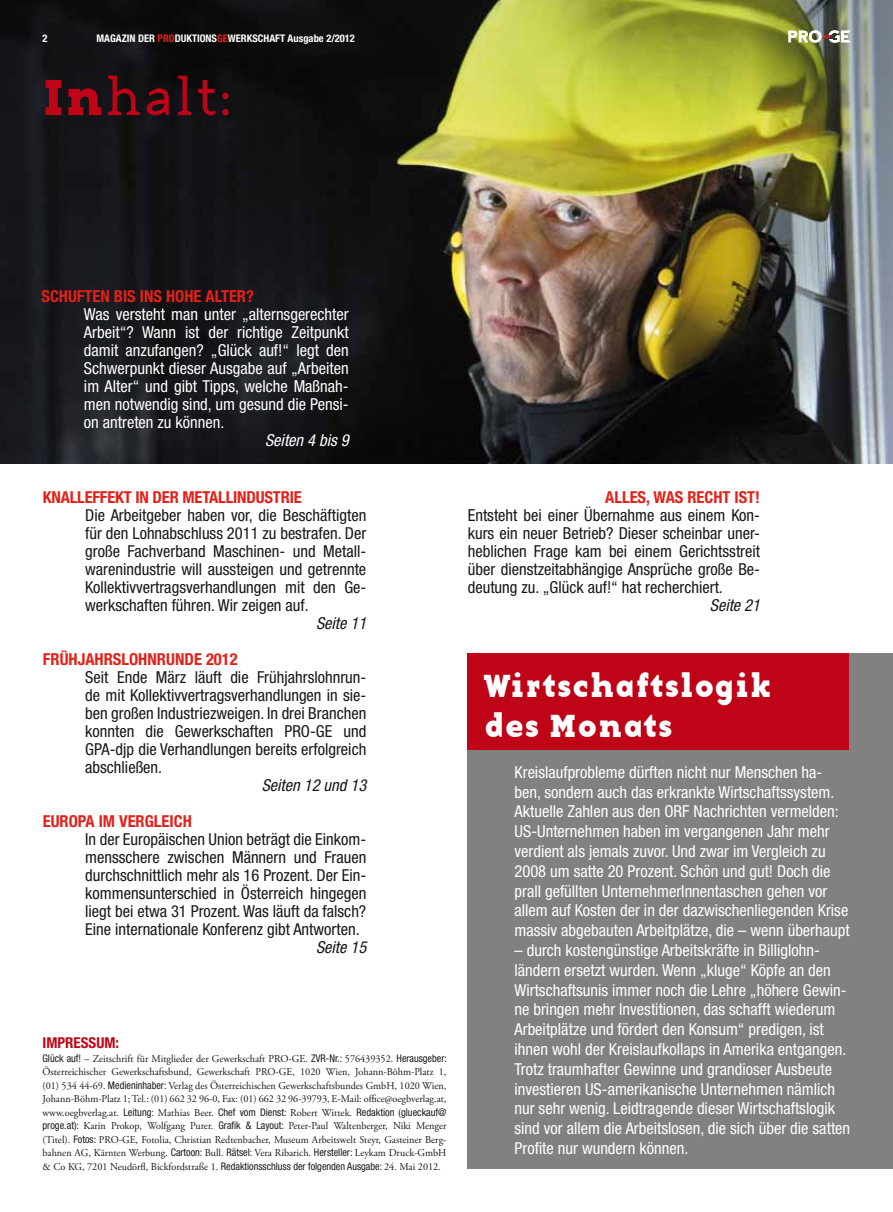
<style>
.page{position:relative;width:893px;height:1212px;background:#fff}
.page>*{position:absolute;margin:0;border:0;box-sizing:border-box;transform-origin:0 0}
.t1{font:52.5px "Base Twelve Serif";color:#c00418}
.t2{font:33px/39.6px "Base Twelve Serif B";letter-spacing:.03em;color:#fff}
.t3{font:condensed 16.5px/19.8px "Helvetica Neue LT Std";color:#fff}
.t4{font:condensed 16.5px/18px "Helvetica Neue LT Std";color:#1a171c;text-align:justify}
.t5{font:700 condensed 16.5px "Helvetica Neue LT Std";color:#e32119}
.t6{font:italic condensed 16.5px "Helvetica Neue LT Std";color:#1a171c}
.t7{font:italic condensed 16.5px "Helvetica Neue LT Std";color:#fff}
.t8{font:700 condensed 15px "Helvetica Neue LT Std";color:#c00418}
.t9{font:10.5px/13.5px "Adobe Garamond Pro";color:#1a171c;text-align:justify}
.t10{font:700 condensed 10.5px "Helvetica Neue LT Std";color:#fff}
.s1{color:#e32119}
.s2{font-family:"Base Twelve Serif B"}
.s3{font-family:"Helvetica Neue LT Std";font-stretch:condensed}
</style>
<div class="page">
<img style="left:0;top:0;width:893px;height:463px">
<div style="left:468px;top:653px;width:425px;height:516px;background:#828181"></div>
<div style="left:468px;top:653px;width:381px;height:97px;background:#c00418"></div>
<svg style="left:788px;top:30px;width:62px;height:13px"></svg>
<p class="t10" style="left:43px;top:32px;width:7px">2</p>
<p class="t10" style="left:97px;top:32px;width:260px">MAGAZIN DER <span class="s1">PRO</span>DUKTIONS<span class="s1">GE</span>WERKSCHAFT AUSGABE 2/2012</p>
<h1 class="t1" style="left:43px;top:65px;width:194px"><span class="s2">In</span>halt:</h1>
<p class="t5" style="left:41px;top:286px;width:18px">SCHUFTEN</p>
<p class="t5" style="left:114px;top:286px;width:62px">BISINS HOHE</p>
<p class="t5" style="left:205px;top:286px;width:50px">ALTER?</p>
<p class="t3" style="left:84px;top:305px;width:266px;line-height:18px;text-align:justify">Was versteht man unter „alternsgerechter Arbeit“? Wann ist der richtige Zeitpunkt damit anzufangen? „Glück auf!“ legt den Schwerpunkt dieser Ausgabe auf „Arbeiten im Alter“ und gibt Tipps, welche Maßnah&shy;men notwendig sind, um gesund die Pensi&shy;on antreten zu können.</p>
<p class="t7" style="left:265px;top:431px;width:85px">Seiten 4 bis 9</p>
<p class="t5" style="left:43px;top:487px;width:51px">KNALLEFFEKT</p>
<p class="t5" style="left:135px;top:487px;width:27px">IN DER</p>
<p class="t5" style="left:183px;top:487px;width:60px">METALLINDUSTRIE</p>
<p class="t4" style="left:85px;top:506px;width:283px">Die Arbeitgeber haben vor, die Beschäftigten für den Lohnabschluss 2011 zu bestrafen. Der große Fachverband Maschinen- und Metall&shy;warenindustrie will aussteigen und getrennte Kollektivvertragsverhandlungen mit den Ge&shy;werkschaften führen. Wir zeigen auf.</p>
<p class="t6" style="left:316px;top:614px;width:52px">Seite 11</p>
<p class="t5" style="left:43px;top:649px;width:53px">FRÜHJAHRS</p>
<p class="t5" style="left:121px;top:649px;width:18px">LOHNRUNDE</p>
<p class="t5" style="left:206px;top:649px;width:33px">2012</p>
<p class="t4" style="left:85px;top:668px;width:283px">Seit Ende März läuft die Frühjahrslohnrun&shy;de mit Kollektivvertragsverhandlungen in sie&shy;ben großen Industriezweigen. In drei Branchen konnten die Gewerkschaften PRO-GE und GPA-djp die Verhandlungen bereits erfolgreich abschließen.</p>
<p class="t6" style="left:262px;top:776px;width:106px">Seiten 12 und 13</p>
<p class="t5" style="left:43px;top:811px;width:18px">EUROPA</p>
<p class="t5" style="left:99px;top:811px;width:72px">IM VERGLEICH</p>
<p class="t4" style="left:85px;top:830px;width:283px">In der Europäischen Union beträgt die Einkom&shy;mensschere zwischen Männern und Frauen durchschnittlich mehr als 16 Prozent. Der Ein&shy;kommensunterschied in Österreich hingegen liegt bei etwa 31 Prozent. Was läuft da falsch?<br>Eine internationale Konferenz gibt Antworten.</p>
<p class="t6" style="left:316px;top:938px;width:52px">Seite 15</p>
<p class="t8" style="left:43px;top:1034px;width:78px">IMPRESSUM:</p>
<p class="t9" style="left:43px;top:1052px;width:406px"><span class="s3">Glück auf!</span> – Zeitschrift für Mitglieder der Gewerkschaft PRO-GE. <span class="s3">ZVR-Nr.:</span> 576439352. <span class="s3">Herausgeber:<br></span>Österreichischer Gewerkschaftsbund, Gewerkschaft PRO-GE, 1020 Wien, Johann-Böhm-Platz 1, (01) 534 44-69. <span class="s3">Medieninhaber:</span> Verlag des Österreichischen Gewerkschaftsbundes GmbH, 1020 Wien, Johann-Böhm-Platz 1; Tel.: (01) 662 32 96-0, Fax: (01) 662 32 96-39793, E-Mail: office@oegbverlag.at, www.oegbverlag.at. <span class="s3">Leitung:</span> Mathias Beer. <span class="s3">Chef vom Dienst:</span> Robert Wittek. <span class="s3">Redaktion (glueckauf@ proge.at):</span> Karin Prokop, Wolfgang Purer. <span class="s3">Grafik &amp; Layout:</span> Peter-Paul Waltenberger, Niki Menger (Titel). <span class="s3">Fotos:</span> PRO-GE, Fotolia, Christian Redtenbacher, Museum Arbeitswelt Steyr, Gasteiner Berg&shy;bahnen AG, Kärnten Werbung. <span class="s3">Cartoon:</span> Bull. <span class="s3">Rätsel:</span> Vera Ribarich. <span class="s3">Hersteller:</span> Leykam Druck-GmbH &amp; Co KG, 7201 Neudörfl, Bickfordstraße 1. <span class="s3">Redaktionsschluss der folgenden Ausgabe:</span> 24. Mai 2012.</p>
<p class="t5" style="left:605px;top:487px;width:60px">ALLES, WAS</p>
<p class="t5" style="left:687px;top:487px;width:19px">RECHT</p>
<p class="t5" style="left:734px;top:487px;width:27px">IST !</p>
<p class="t4" style="left:468px;top:506px;width:294px">Entsteht bei einer Übernahme aus einem Kon&shy;kurs ein neuer Betrieb? Dieser scheinbar uner&shy;heblichen Frage kam bei einem Gerichtsstreit über dienstzeitabhängige Ansprüche große Be&shy;deutung zu. „Glück auf!“ hat recherchiert.</p>
<p class="t6" style="left:710px;top:596px;width:52px">Seite 21</p>
<h2 class="t2" style="left:485px;top:664px;width:289px">Wirtschaftslogik des Monats</h2>
<p class="t3" style="left:514px;top:762px;width:337px">Kreislaufprobleme dürften nicht nur Menschen ha&shy;ben, sondern auch das erkrankte Wirtschaftssystem.<br>Aktuelle Zahlen aus den ORF Nachrichten vermelden:<br>US-Unternehmen haben im vergangenen Jahr mehr verdient als jemals zuvor. Und zwar im Vergleich zu 2008 um satte 20 Prozent. Schön und gut! Doch die prall gefüllten UnternehmerInnentaschen gehen vor allem auf Kosten der in der dazwischenliegenden Krise massiv abgebauten Arbeitplätze, die – wenn überhaupt</p>
<p class="t3" style="left:514px;top:940px;width:337px">– durch kostengünstige Arbeitskräfte in Billiglohn&shy;ländern ersetzt wurden. Wenn „kluge“ Köpfe an den Wirtschaftsunis immer noch die Lehre „höhere Gewin&shy;ne bringen mehr Investitionen, das schafft wiederum Arbeitplätze und fördert den Konsum“ predigen, ist ihnen wohl der Kreislaufkollaps in Amerika entgangen.<br>Trotz traumhafter Gewinne und grandioser Ausbeute investieren US-amerikanische Unternehmen nämlich nur sehr wenig. Leidtragende dieser Wirtschaftslogik sind vor allem die Arbeitslosen, die sich über die satten Profite nur wundern können.</p>
</div>
